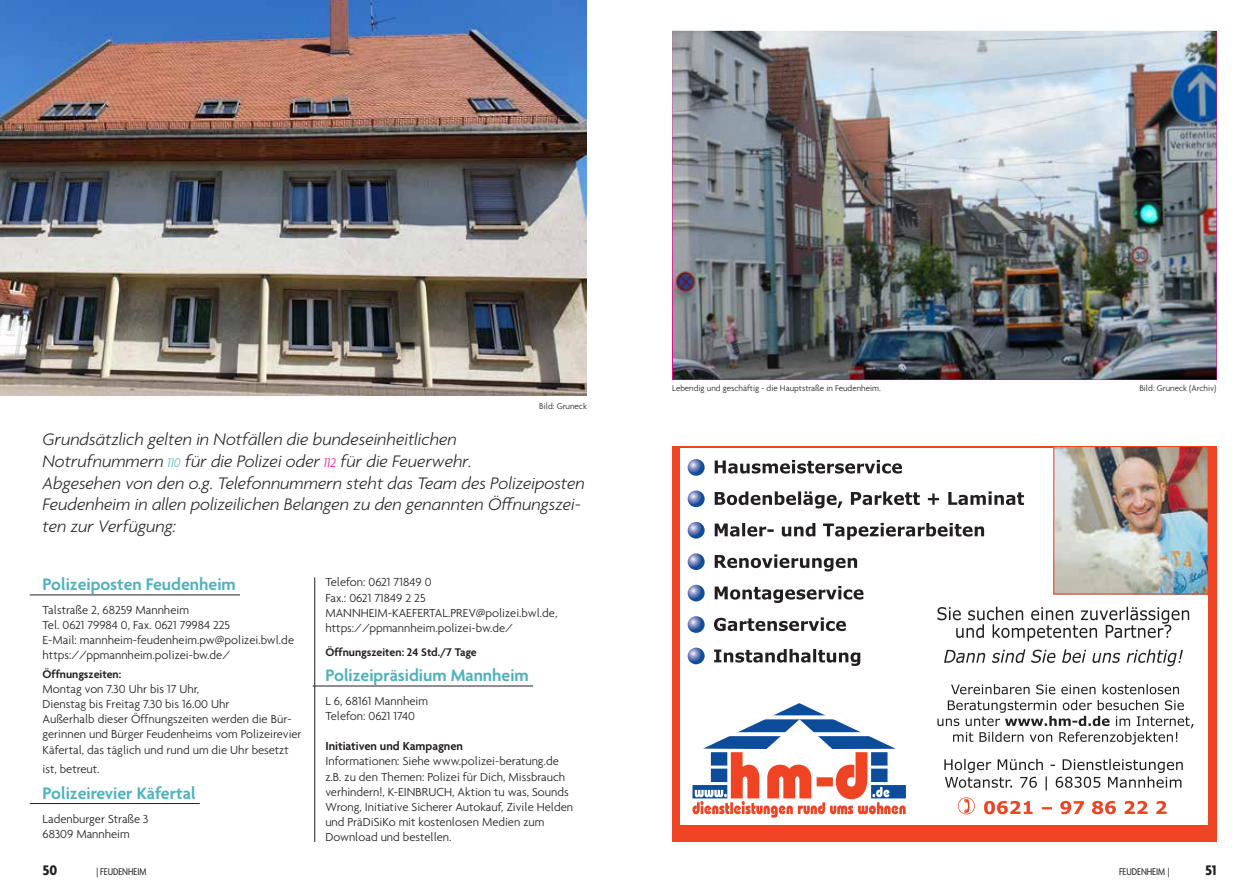
<style>
.page{position:relative;width:1259px;height:893px;background:#fff}
.page>*{position:absolute;margin:0;border:0;box-sizing:border-box;transform-origin:0 0}
.t1{font:italic 300 18px/21.6px "Agenda";color:#231f20}
.t2{font:600 18px "Agenda";color:#4eb2bc}
.t3{font:700 15px "Agenda";color:#231f20}
.t4{font:300 12.6px/15.1px "Agenda";color:#231f20}
.t5{font:600 12.6px "Agenda";color:#231f20}
.t6{font:600 12px "Agenda";color:#231f20}
.t7{font:condensed 10.5px "Agenda";color:#231f20}
.t8{font:300 9px "Agenda";color:#231f20}
.s1{font-size:13.5px;color:#4eb2bc}
.s2{font-size:13.5px;color:#ed028c}
</style>
<div class="page">
<hr style="left:30px;top:594px;width:210px;height:1px;background:#231f20">
<hr style="left:30px;top:803px;width:170px;height:1px;background:#231f20">
<hr style="left:313px;top:686px;width:220px;height:1px;background:#231f20">
<img style="left:0;top:0;width:587px;height:395px">
<hr style="left:314px;top:577px;width:1px;height:265px;background:#231f20">
<img style="left:672px;top:31px;width:544px;height:348px">
<div style="left:672px;top:446px;width:544px;height:396px;background:#ee4424"></div>
<div style="left:680px;top:448px;width:528px;height:376px;background:#fff"></div>
<svg style="left:687px;top:459px;width:17px;height:17px"></svg>
<svg style="left:687px;top:490px;width:17px;height:17px"></svg>
<svg style="left:687px;top:522px;width:17px;height:17px"></svg>
<svg style="left:687px;top:553px;width:17px;height:17px"></svg>
<svg style="left:687px;top:585px;width:17px;height:16px"></svg>
<svg style="left:687px;top:616px;width:17px;height:17px"></svg>
<svg style="left:687px;top:648px;width:17px;height:16px"></svg>
<svg style="left:692px;top:448px;width:516px;height:370px"></svg>
<p class="t8" style="left:539px;top:401px;width:49px">Bild: Gruneck</p>
<p class="t1" style="left:43px;top:429px;width:544px">Grundsätzlich gelten in Notfällen die bundeseinheitlichen<br>Notrufnummern <span class="s1">110</span> für die Polizei oder <span class="s2">112</span> für die Feuerwehr.<br>Abgesehen von den o.g. Telefonnummern steht das Team des Polizeiposten Feudenheim in allen polizeilichen Belangen zu den genannten Öffnungszei&shy;ten zur Verfügung:</p>
<h1 class="t2" style="left:43px;top:575px;width:195px">Polizeiposten Feudenheim</h1>
<p class="t4" style="left:43px;top:602px;width:253px">Talstraße 2, 68259 Mannheim<br>Tel. 0621 79984 0, Fax. 0621 79984 225<br>E-Mail: mannheim-feudenheim.pw@polizei.bwl.de https://ppmannheim.polizei-bw.de/</p>
<p class="t6" style="left:43px;top:668px;width:80px">Öffnungszeiten:</p>
<p class="t4" style="left:43px;top:681px;width:261px">Montag von 7.30 Uhr bis 17 Uhr,<br>Dienstag bis Freitag 7.30 bis 16.00 Uhr<br>Außerhalb dieser Öffnungszeiten werden die Bür&shy;gerinnen und Bürger Feudenheims vom Polizeirevier Käfertal, das täglich und rund um die Uhr besetzt</p>
<p class="t4" style="left:43px;top:761px;width:59px">ist, betreut.</p>
<h1 class="t2" style="left:43px;top:783px;width:154px">Polizeirevier Käfertal</h1>
<p class="t4" style="left:43px;top:811px;width:108px">Ladenburger Straße 3<br>68309 Mannheim</p>
<p class="t4" style="left:325px;top:575px;width:233px">Telefon: 0621 71849 0<br>Fax.: 0621 71849 2 25<br>MANNHEIM-KAEFERTAL.PREV@polizei.bwl.de, https://ppmannheim.polizei-bw.de/</p>
<p class="t6" style="left:325px;top:645px;width:153px">Öffnungszeiten: 24 Std./7 Tage</p>
<h1 class="t2" style="left:325px;top:666px;width:205px">Polizeipräsidium Mannheim</h1>
<p class="t4" style="left:325px;top:693px;width:104px">L 6, 68161 Mannheim<br>Telefon: 0621 1740</p>
<p class="t5" style="left:325px;top:739px;width:139px">Initiativen und Kampagnen</p>
<p class="t4" style="left:325px;top:754px;width:249px">Informationen: Siehe www.polizei-beratung.de z.B. zu den Themen: Polizei für Dich, Missbrauch verhindern!, K-EINBRUCH, Aktion tu was, Sounds Wrong, Initiative Sicherer Autokauf, Zivile Helden und PräDiSiKo mit kostenlosen Medien zum Download und bestellen.</p>
<p class="t8" style="left:672px;top:383px;width:210px">Lebendig und geschäftig - die Hauptstraße in Feudenheim.</p>
<p class="t8" style="left:1139px;top:383px;width:79px">Bild: Gruneck (Archiv)</p>
<p class="t3" style="left:43px;top:862px;width:16px">50</p>
<p class="t7" style="left:97px;top:866px;width:51px">| FEUDENHEIM</p>
<p class="t7" style="left:1119px;top:866px;width:52px">FEUDENHEIM |</p>
<p class="t3" style="left:1205px;top:862px;width:13px">51</p>
</div>
